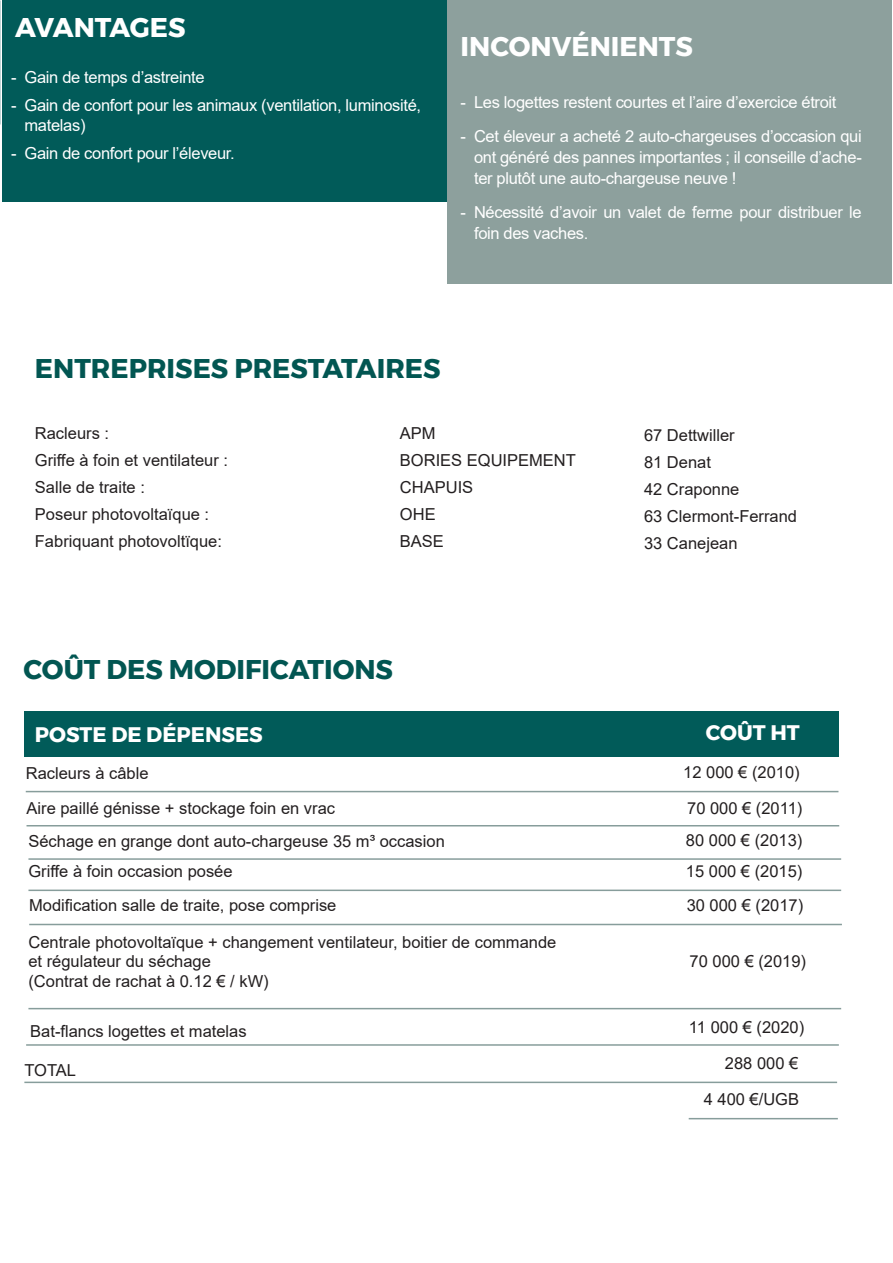
<style>
.page{position:relative;width:893px;height:1263px;background:#fff}
.page>*{position:absolute;margin:0;border:0;box-sizing:border-box;transform-origin:0 0}
.t1{font:700 27px "Montserrat";color:#025652}
.t2{font:700 27px "Montserrat";color:#fff}
.t3{font:700 21px "Montserrat";color:#fff}
.t4{font:16.5px/19.8px "Arial";color:#231f20}
.t5{font:16.5px/21px "Arial";letter-spacing:-.02em;color:#fff}
</style>
<div class="page">
<div style="left:2px;top:0;width:444px;height:201px;background:#015b59"></div>
<div style="left:448px;top:0;width:444px;height:284px;background:#8da09d"></div>
<div style="left:24px;top:712px;width:814px;height:45px;background:#015b59"></div>
<hr style="left:26px;top:791px;width:812px;height:1px;background:#879d9b">
<hr style="left:27px;top:825px;width:812px;height:1px;background:#879d9b">
<hr style="left:28px;top:858px;width:813px;height:2px;background:#879d9b">
<hr style="left:28px;top:889px;width:813px;height:2px;background:#879d9b">
<hr style="left:29px;top:924px;width:813px;height:1px;background:#879d9b">
<hr style="left:28px;top:1008px;width:813px;height:1px;background:#879d9b">
<hr style="left:26px;top:1044px;width:813px;height:2px;background:#879d9b">
<hr style="left:24px;top:1081px;width:813px;height:2px;background:#879d9b">
<hr style="left:689px;top:1118px;width:149px;height:1px;background:#879d9b">
<p class="t2" style="left:15px;top:6px;width:172px">AVANTAGES</p>
<p class="t5" style="left:11px;top:67px;width:195px">- Gain de temps d’astreinte</p>
<p class="t5" style="left:25px;top:96px;width:398px;line-height:19.5px;text-indent:-14px">- Gain de confort pour les animaux (ventilation, luminosité, matelas)</p>
<p class="t5" style="left:11px;top:143px;width:225px">- Gain de confort pour l’éleveur.</p>
<p class="t2" style="left:461px;top:25px;width:234px">INCONVÉNIENTS</p>
<p class="t5" style="left:461px;top:92px;width:377px">- Les logettes restent courtes et l’aire d’exercice étroit</p>
<p class="t5" style="left:474px;top:125px;width:389px;text-align:justify;text-indent:-14px">- Cet éleveur a acheté 2 auto-chargeuses d’occasion qui ont généré des pannes importantes ; il conseille d’ache&shy;ter plutôt une auto-chargeuse neuve !</p>
<p class="t5" style="left:474px;top:201px;width:389px;text-indent:-14px">- Nécessité d’avoir un valet de ferme pour distribuer le foin des vaches.</p>
<p class="t1" style="left:35px;top:346px;width:407px">ENTREPRISES PRESTATAIRES</p>
<p class="t4" style="left:35px;top:423px;width:76px">Racleurs :</p>
<p class="t4" style="left:35px;top:450px;width:195px">Griffe à foin et ventilateur :</p>
<p class="t4" style="left:35px;top:477px;width:112px">Salle de traite :</p>
<p class="t4" style="left:35px;top:504px;width:176px">Poseur photovoltaïque :</p>
<p class="t4" style="left:35px;top:531px;width:189px">Fabriquant photovoltïque:</p>
<p class="t4" style="left:400px;top:423px;width:37px">APM</p>
<p class="t4" style="left:400px;top:450px;width:178px">BORIES EQUIPEMENT</p>
<p class="t4" style="left:400px;top:477px;width:75px">CHAPUIS</p>
<p class="t4" style="left:400px;top:504px;width:37px">OHE</p>
<p class="t4" style="left:400px;top:531px;width:46px">BASE</p>
<p class="t1" style="left:24px;top:647px;width:371px">COÛT DES MODIFICATIONS</p>
<p class="t4" style="left:644px;top:425px;width:92px">67 Dettwiller</p>
<p class="t4" style="left:644px;top:452px;width:68px">81 Denat</p>
<p class="t4" style="left:644px;top:479px;width:97px">42 Craponne</p>
<p class="t4" style="left:644px;top:506px;width:155px">63 Clermont-Ferrand</p>
<p class="t4" style="left:644px;top:533px;width:95px">33 Canejean</p>
<p class="t3" style="left:35px;top:718px;width:229px">POSTE DE DÉPENSES</p>
<p class="t3" style="left:706px;top:716px;width:95px">COÛT HT</p>
<p class="t4" style="left:26px;top:764px;width:124px">Racleurs à câble</p>
<p class="t4" style="left:683px;top:762px;width:118px">12 000 € (2010)</p>
<p class="t4" style="left:27px;top:798px;width:310px">Aire paillé génisse + stockage foin en vrac</p>
<p class="t4" style="left:687px;top:798px;width:117px">70 000 € (2011)</p>
<p class="t4" style="left:28px;top:831px;width:418px">Séchage en grange dont auto-chargeuse 35 m³ occasion</p>
<p class="t4" style="left:686px;top:830px;width:118px">80 000 € (2013)</p>
<p class="t4" style="left:28px;top:861px;width:206px">Griffe à foin occasion posée</p>
<p class="t4" style="left:686px;top:861px;width:118px">15 000 € (2015)</p>
<p class="t4" style="left:29px;top:895px;width:309px">Modification salle de traite, pose comprise</p>
<p class="t4" style="left:687px;top:895px;width:118px">30 000 € (2017)</p>
<p class="t4" style="left:28px;top:932px;width:529px">Centrale photovoltaïque + changement ventilateur, boitier de commande et régulateur du séchage</p>
<p class="t4" style="left:28px;top:971px;width:242px">(Contrat de rachat à 0.12 € / kW)</p>
<p class="t4" style="left:690px;top:951px;width:118px">70 000 € (2019)</p>
<p class="t4" style="left:30px;top:1021px;width:218px">Bat-flancs logettes et matelas</p>
<p class="t4" style="left:689px;top:1017px;width:117px">11 000 € (2020)</p>
<p class="t4" style="left:24px;top:1060px;width:53px">TOTAL</p>
<p class="t4" style="left:725px;top:1053px;width:75px">288 000 €</p>
<p class="t4" style="left:704px;top:1090px;width:97px">4 400 €/UGB</p>
</div>
